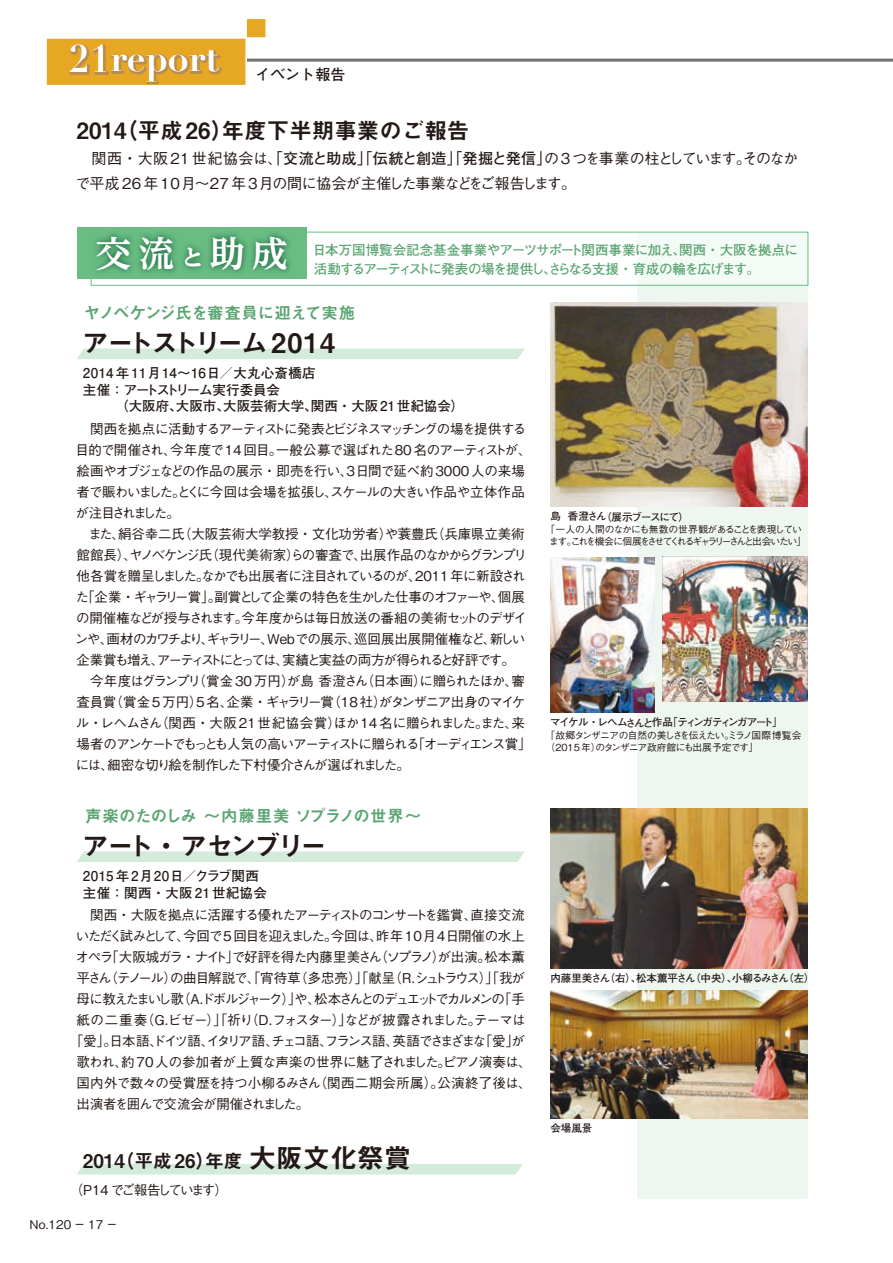
<style>
.page{position:relative;width:893px;height:1263px;background:#fff}
.page>*{position:absolute;margin:0;border:0;box-sizing:border-box;transform-origin:0 0}
.t1{font:700 37.5px "Didot";color:#fff}
.t2{font:700 35.7px "UD Reimin Pro";color:#fff}
.t3{font:27px "Midashi Go Pro MB31";letter-spacing:-.095em;color:#231916}
.t4{font:27px "Midashi Go Pro MB31";letter-spacing:-.115em;color:#231916}
.t5{font:22.5px "Midashi Go Pro MB31";color:#231916}
.t6{font:18.9px "Midashi Go Pro MB31";color:#231916}
.t7{font:16.5px "Midashi Go Pro MB31";letter-spacing:-.045em;color:#5aa572}
.t8{font:500 15px/25.5px "Gothic BBB Pro";letter-spacing:-.03em;color:#231916}
.t9{font:700 15px "Futo Go B101 Pro";color:#231916}
.t10{font:500 13.5px "Gothic BBB Pro";letter-spacing:-.075em;color:#231916}
.t11{font:500 13.5px/21px "Gothic BBB Pro";letter-spacing:-.055em;color:#231916}
.t12{font:500 13.5px "Gothic BBB Pro";letter-spacing:-.105em;color:#231916}
.t13{font:700 13.5px/16.5px "Futo Go B101 Pro";letter-spacing:.02em;color:#231916}
.t14{font:500 13.5px "Gothic BBB Pro";letter-spacing:-.115em;color:#231916}
.t15{font:500 13.5px "Gothic BBB Pro";letter-spacing:-.17em;color:#231916}
.t16{font:500 13.5px "Gothic BBB Pro";letter-spacing:-.15em;color:#231916}
.t17{font:500 13.5px "Gothic BBB Pro";letter-spacing:-.125em;color:#231916}
.t18{font:700 13.5px "Futo Go B101 Pro";color:#5aa572}
.t19{font:500 13.5px "Gothic BBB Pro";letter-spacing:-.145em;color:#231916}
.t20{font:500 13.5px "Gothic BBB Pro";color:#231916}
.t21{font:700 13.5px "Futo Go B101 Pro";letter-spacing:-.06em;color:#5aa572}
.t22{font:500 13.5px "Gothic BBB Pro";letter-spacing:-.1em;color:#231916}
.t23{font:500 13.5px "Gothic BBB Pro";letter-spacing:-.025em;color:#231916}
.t24{font:500 13.5px "Gothic BBB Pro";letter-spacing:.02em;color:#231916}
.t25{font:500 13.5px "Gothic BBB Pro";letter-spacing:-.01em;color:#231916}
.t26{font:700 13.5px "Futo Go B101 Pro";color:#231916}
.t27{font:500 13.5px "Gothic BBB Pro";letter-spacing:-.16em;color:#231916}
.t28{font:500 12px "Gothic BBB Pro";color:#231916}
.t29{font:700 10.5px "Futo Go B101 Pro";letter-spacing:-.05em;color:#231916}
.t30{font:700 10.5px "Futo Go B101 Pro";letter-spacing:-.14em;color:#231916}
.t31{font:700 10.5px "Futo Go B101 Pro";letter-spacing:-.115em;color:#231916}
.t32{font:500 9.75px/12px "Gothic BBB Pro";letter-spacing:-.135em;color:#231916;text-align:center}
.t33{font:500 9.75px/12px "Gothic BBB Pro";letter-spacing:-.085em;color:#231916}
.s1{font-family:"Futo Go B101 Pro";font-weight:700}
.s2{font-weight:800;font-size:22.5px}
.s3{font-size:27px}
</style>
<div class="page">
<div style="left:638px;top:232px;width:170px;height:966px;background:#eef7ef"></div>
<svg style="left:305px;top:231px;width:504px;height:55px"></svg>
<div style="left:77px;top:228px;width:230px;height:51px;background:#69bd83"></div>
<img style="left:86px;top:227px;width:219px;height:59px">
<img style="left:550px;top:557px;width:104px;height:155px">
<img style="left:663px;top:557px;width:145px;height:145px">
<img style="left:550px;top:302px;width:258px;height:204px">
<div style="left:77px;top:349px;width:448px;height:10px;background:#d2ebda"></div>
<img style="left:550px;top:808px;width:257px;height:161px">
<img style="left:550px;top:990px;width:257px;height:129px">
<svg style="left:77px;top:851px;width:448px;height:11px;background:#d4ecdc"></svg>
<div style="left:77px;top:1164px;width:446px;height:10px;background:#d2ebda"></div>
<hr style="left:240px;top:59px;width:653px;height:3px;background:#727272">
<div style="left:46px;top:38px;width:200px;height:48px;background:#e6a723"></div>
<div style="left:45px;top:37px;width:202px;height:49px;border:2px solid #fff"></div>
<div style="left:246px;top:18px;width:20px;height:20px;background:#e6a723"></div>
<div style="left:245px;top:18px;width:22px;height:21px;border:2px solid #fff"></div>
<svg style="left:68px;top:44px;width:156px;height:42px"></svg>
<h1 class="t1" style="left:69px;top:34px;width:152px">21report</h1>
<p class="t9" style="left:255px;top:63px;width:91px">イベント報告</p>
<h3 class="t5" style="left:77px;top:113px;width:394px">2014（平成26）年度下半期事業のご報告</h3>
<p class="t8" style="left:75px;top:144px;width:724px;text-indent:16px">関西・大阪21世紀協会は、<span class="s1">「交流と助成」「伝統と創造」「発掘と発信」</span>の3つを事業の柱としています。そのなかで平成 26 年 10月～27 年 3月の間に協会が主催した事業などをご報告します。</p>
<h2 class="t2" style="left:96px;top:224px;width:194px">交流<span class="s2">と</span>助成</h2>
<p class="t18" style="left:313px;top:239px;width:487px">日本万国博覧会記念基金事業やアーツサポート関西事業に加え、関西・大阪を拠点に</p>
<p class="t21" style="left:314px;top:258px;width:448px">活動するアーティストに発表の場を提供し、さらなる支援・育成の輪を広げます。</p>
<p class="t7" style="left:84px;top:299px;width:273px">ヤノベケンジ氏を審査員に迎えて実施</p>
<h3 class="t3" style="left:82px;top:321px;width:255px">アートストリーム 2014</h3>
<p class="t13" style="left:83px;top:363px;width:234px">2014年11月14～16日／大丸心斎橋店主催：アートストリーム実行委員会</p>
<p class="t26" style="left:115px;top:395px;width:351px">（大阪府、大阪市、大阪芸術大学、関西・大阪21世紀協会）</p>
<p class="t13" style="left:83px;top:411px;width:29px">　　</p>
<p class="t11" style="left:76px;top:417px;width:458px;text-indent:15px">関西を拠点に活動するアーティストに発表とビジネスマッチングの場を提供する目的で開催され、今年度で14 回目。一般公募で選ばれた80 名のアーティストが、絵画やオブジェなどの作品の展示・即売を行い、3日間で延べ約3000人の来場者で賑わいました。とくに今回は会場を拡張し、スケールの大きい作品や立体作品が注目されました。</p>
<p class="t25" style="left:88px;top:523px;width:438px">また、絹谷幸二氏（大阪芸術大学教授・文化功労者）や蓑豊氏（兵庫県立美術</p>
<p class="t10" style="left:77px;top:544px;width:452px">館館長）、ヤノベケンジ氏（現代美術家）らの審査で、出展作品のなかからグランプリ</p>
<p class="t12" style="left:77px;top:565px;width:451px">他各賞を贈呈しました。なかでも出展者に注目されているのが、2011 年に新設され</p>
<p class="t14" style="left:75px;top:586px;width:451px">た「企業・ギャラリー賞」。副賞として企業の特色を生かした仕事のオファーや、個展</p>
<p class="t10" style="left:76px;top:607px;width:452px">の開催権などが授与されます。今年度からは毎日放送の番組の美術セットのデザイ</p>
<p class="t10" style="left:75px;top:628px;width:452px">ンや、画材のカワチより、ギャラリー、Webでの展示、巡回展出展開催権など、新しい</p>
<p class="t19" style="left:77px;top:649px;width:440px">企業賞も増え、アーティストにとっては、実績と実益の両方が得られると好評です。</p>
<p class="t22" style="left:90px;top:670px;width:436px">今年度はグランプリ（賞金 30 万円）が島 香澄さん（日本画）に贈られたほか、審</p>
<p class="t10" style="left:77px;top:691px;width:450px">査員賞（賞金 5 万円）5 名、企業・ギャラリー賞（18 社）がタンザニア出身のマイケ</p>
<p class="t20" style="left:76px;top:712px;width:450px">ル・レヘムさん（関西・大阪21世紀協会賞）ほか14名に贈られました。また、来</p>
<p class="t17" style="left:77px;top:733px;width:457px">場者のアンケートでもっとも人気の高いアーティストに贈られる「オーディエンス賞」</p>
<p class="t14" style="left:76px;top:754px;width:335px">には、細密な切り絵を制作した下村優介さんが選ばれました。</p>
<p class="t7" style="left:85px;top:802px;width:338px">声楽のたのしみ ～内藤里美 ソプラノの世界～</p>
<h3 class="t4" style="left:82px;top:824px;width:247px">アート・アセンブリー</h3>
<p class="t13" style="left:83px;top:866px;width:185px">2015年2月20日／クラブ関西主催：関西・大阪21世紀協会</p>
<p class="t12" style="left:90px;top:904px;width:436px">関西・大阪を拠点に活躍する優れたアーティストのコンサートを鑑賞、直接交流</p>
<p class="t10" style="left:76px;top:925px;width:451px">いただく試みとして、今回で5 回目を迎えました。今回は、昨年 10月4日開催の水上</p>
<p class="t10" style="left:76px;top:946px;width:451px">オペラ「大阪城ガラ・ナイト」で好評を得た内藤里美さん（ソプラノ）が出演。松本薫</p>
<p class="t10" style="left:77px;top:967px;width:450px">平さん（テノール）の曲目解説で、「宵待草（多忠亮）」「献呈（R.シュトラウス）」「我が</p>
<p class="t15" style="left:77px;top:988px;width:450px">母に教えたまいし歌（A.ドボルジャーク）」や、松本さんとのデュエットでカルメンの「手</p>
<p class="t10" style="left:77px;top:1009px;width:451px">紙の二重奏（G.ビゼー）」「祈り（D.フォスター）」などが披露されました。テーマは</p>
<p class="t16" style="left:70px;top:1030px;width:457px">「愛」。日本語、ドイツ語、イタリア語、チェコ語、フランス語、英語でさまざまな「愛」が</p>
<p class="t23" style="left:77px;top:1051px;width:457px">歌われ、約 70 人の参加者が上質な声楽の世界に魅了されました。ピアノ演奏は、</p>
<p class="t24" style="left:77px;top:1072px;width:457px">国内外で数々の受賞歴を持つ小柳るみさん（関西二期会所属）。公演終了後は、</p>
<p class="t10" style="left:76px;top:1093px;width:234px">出演者を囲んで交流会が開催されました。</p>
<h3 class="t6" style="left:83px;top:1146px;width:330px">2014（平成26）年度 <span class="s3">大阪文化祭賞</span></h3>
<p class="t27" style="left:70px;top:1179px;width:160px">（P14 でご報告しています）</p>
<p class="t28" style="left:30px;top:1215px;width:88px">No.120 一 17 一</p>
<p class="t31" style="left:550px;top:508px;width:140px">島 香澄さん（展示ブースにて）</p>
<p class="t32" style="left:546px;top:522px;width:262px">「一人の人間のなかにも無数の世界観があることを表現しています。これを機会に個展をさせてくれるギャラリーさんと出会いたい」</p>
<p class="t30" style="left:550px;top:714px;width:234px">マイケル・レヘムさんと作品「ティンガティンガアート」</p>
<p class="t33" style="left:546px;top:728px;width:257px">「故郷タンザニアの自然の美しさを伝えたい。ミラノ国際博覧会（2015 年）のタンザニア政府館にも出展予定です」</p>
<p class="t29" style="left:550px;top:969px;width:266px">内藤里美さん（右）、松本薫平さん（中央）、小柳るみさん（左）</p>
<p class="t31" style="left:550px;top:1119px;width:43px">会場風景</p>
</div>
